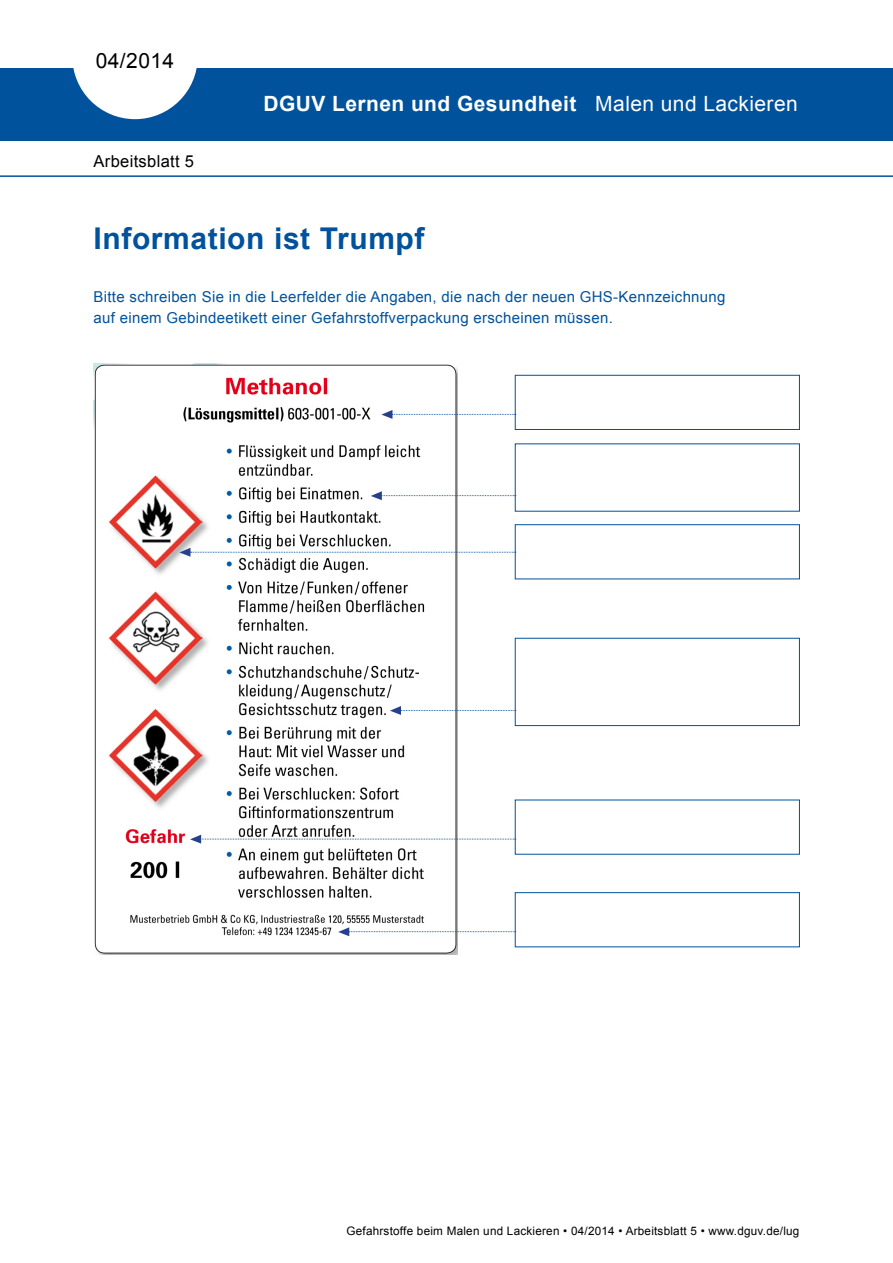
<style>
.page{position:relative;width:893px;height:1263px;background:#fff}
.page>*{position:absolute;margin:0;border:0;box-sizing:border-box;transform-origin:0 0}
.t1{font:700 30px "Arial";letter-spacing:.02em;color:#00529c}
.t2{font:700 21px "Arial";letter-spacing:.02em;color:#fff}
.t3{font:21px "Arial";letter-spacing:.02em;color:#fff}
.t4{font:21px "Arial";letter-spacing:.02em;color:#000}
.t5{font:16.5px "Arial";letter-spacing:.02em;color:#000}
.t6{font:15px/21px "Arial";letter-spacing:.02em;color:#00529c}
.t7{font:11.7px "Arial";letter-spacing:.02em;color:#000}
</style>
<div class="page">
<div style="left:0;top:68px;width:893px;height:72px;background:#00529c"></div>
<svg style="left:73px;top:68px;width:124px;height:51px"></svg>
<hr style="left:0;top:175px;width:893px;height:2px;background:#00529c">
<img style="left:94px;top:364px;width:364px;height:591px">
<div style="left:515px;top:375px;width:285px;height:55px;border:1px solid #00529c"></div>
<svg style="left:381px;top:410px;width:135px;height:9px"></svg>
<svg style="left:371px;top:491px;width:144px;height:9px"></svg>
<div style="left:515px;top:892px;width:285px;height:55px;border:1px solid #00529c"></div>
<svg style="left:338px;top:927px;width:178px;height:9px"></svg>
<svg style="left:390px;top:706px;width:125px;height:9px"></svg>
<svg style="left:179px;top:548px;width:336px;height:9px"></svg>
<svg style="left:190px;top:835px;width:326px;height:8px"></svg>
<div style="left:515px;top:638px;width:285px;height:88px;border:1px solid #00529c"></div>
<div style="left:515px;top:524px;width:285px;height:55px;border:1px solid #00529c"></div>
<h2 class="t4" style="left:96px;top:47px;width:80px">04/2014</h2>
<p class="t5" style="left:94px;top:151px;width:102px">Arbeitsblatt 5</p>
<h2 class="t2" style="left:264px;top:90px;width:314px">DGUV Lernen und Gesundheit</h2>
<h2 class="t3" style="left:595px;top:90px;width:204px">Malen und Lackieren</h2>
<h1 class="t1" style="left:94px;top:218px;width:332px">Information ist Trumpf</h1>
<p class="t6" style="left:94px;top:287px;width:633px">Bitte schreiben Sie in die Leerfelder die Angaben, die nach der neuen GHS-Kennzeichnung auf einem Gebindeetikett einer Gefahrstoffverpackung erscheinen müssen.</p>
<p class="t7" style="left:346px;top:1223px;width:454px">Gefahrstoffe beim Malen und Lackieren • 04/2014 • Arbeitsblatt 5 • www.dguv.de/lug</p>
</div>
